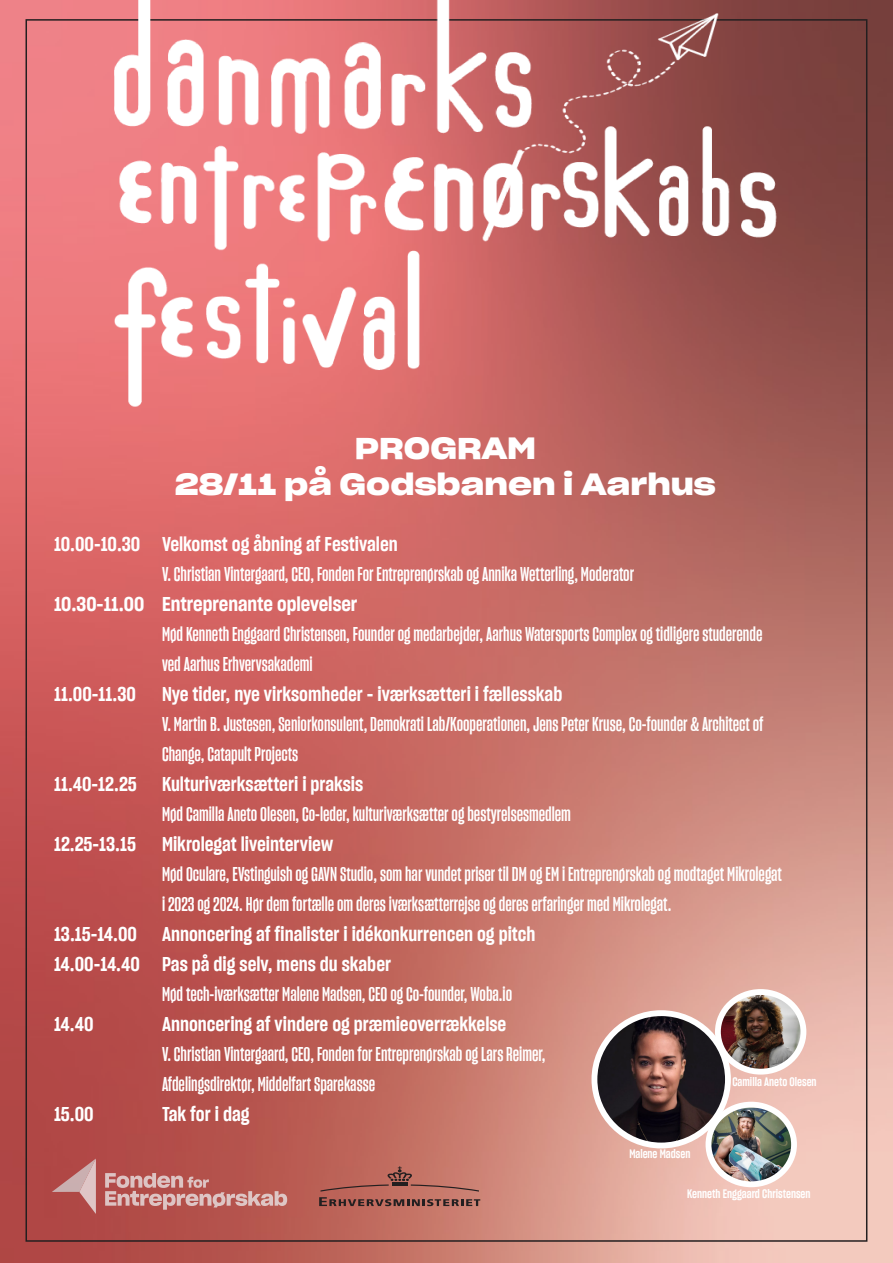
<style>
.page{position:relative;width:893px;height:1263px;background:#fff}
.page>*{position:absolute;margin:0;border:0;box-sizing:border-box;transform-origin:0 0}
.t1{font:30px "Sharp Grotesk Sm Bold 24";color:#fff}
.t2{font:19.5px/30px "Sharp Grotesk Sm Bold 12";color:#fff}
.t3{font:19.5px "Sharp Grotesk Sm Bold 15";color:#fff}
.t4{font:19.5px "Sharp Grotesk Sm Bold 16";color:#fff}
.t5{font:12px "Sharp Grotesk Sm Bold 14";color:#fff}
</style>
<div class="page">
<img style="left:0;top:0;width:893px;height:1263px">
<img style="left:114px;top:0;width:662px;height:407px">
<svg style="left:52px;top:1159px;width:44px;height:55px;background:#bd7271"></svg>
<svg style="left:105px;top:1173px;width:182px;height:37px;background:#c17874"></svg>
<svg style="left:320px;top:1166px;width:159px;height:25px;background:#b5695d"></svg>
<svg style="left:319px;top:1197px;width:161px;height:9px"></svg>
<img style="left:720px;top:992px;width:83px;height:80px">
<div style="left:715px;top:989px;width:91px;height:85px;border:6px solid #fff;border-radius:50%"></div>
<img style="left:594px;top:1013px;width:134px;height:132px">
<div style="left:591px;top:1010px;width:140px;height:138px;border:6px solid #fff;border-radius:50%"></div>
<img style="left:711px;top:1104px;width:83px;height:80px">
<div style="left:706px;top:1102px;width:91px;height:85px;border:6px solid #fff;border-radius:50%"></div>
<p class="t1" style="left:355px;top:422px;width:183px">PROGRAM</p>
<p class="t1" style="left:175px;top:458px;width:542px">28/11 på Godsbanen i Aarhus</p>
<p class="t3" style="left:54px;top:531px;width:345px">10.00-10.30 Velkomst og åbning af Festivalen</p>
<p class="t2" style="left:162px;top:559px;width:474px">V. Christian Vintergaard, CEO, Fonden For Entreprenørskab og Annika Wetterling, Moderator</p>
<p class="t4" style="left:54px;top:590px;width:305px">10.30-11.00 Entreprenante oplevelser</p>
<p class="t2" style="left:162px;top:619px;width:602px">Mød Kenneth Enggaard Christensen, Founder og medarbejder, Aarhus Watersports Complex og tidligere studerende</p>
<p class="t2" style="left:162px;top:649px;width:152px">ved Aarhus Erhvervsakademi</p>
<p class="t3" style="left:54px;top:681px;width:83px">11.00-11.30</p>
<p class="t3" style="left:162px;top:681px;width:402px">Nye tider, nye virksomheder - iværksætteri i fællesskab</p>
<p class="t2" style="left:162px;top:709px;width:603px">V. Martin B. Justesen, Seniorkonsulent, Demokrati Lab/Kooperationen, Jens Peter Kruse, Co-founder &amp; Architect of<br>Change, Catapult Projects</p>
<p class="t3" style="left:54px;top:771px;width:84px">11.40-12.25</p>
<p class="t3" style="left:162px;top:771px;width:203px">Kulturiværksætteri i praksis</p>
<p class="t2" style="left:162px;top:799px;width:410px">Mød Camilla Aneto Olesen, Co-leder, kulturiværksætter og bestyrelsesmedlem</p>
<p class="t3" style="left:54px;top:831px;width:83px">12.25-13.15</p>
<p class="t3" style="left:162px;top:831px;width:173px">Mikrolegat liveinterview</p>
<p class="t2" style="left:162px;top:859px;width:621px">Mød Oculare, EVstinguish og GAVN Studio, som har vundet priser til DM og EM i Entreprenørskab og modtaget Mikrolegat</p>
<p class="t2" style="left:162px;top:889px;width:511px">i 2023 og 2024. Hør dem fortælle om deres iværksætterrejse og deres erfaringer med Mikrolegat.</p>
<p class="t3" style="left:54px;top:921px;width:85px">13.15-14.00</p>
<p class="t3" style="left:162px;top:921px;width:375px">Annoncering af finalister i idékonkurrencen og pitch</p>
<p class="t3" style="left:54px;top:951px;width:339px">14.00-14.40 Pas på dig selv, mens du skaber</p>
<p class="t2" style="left:162px;top:979px;width:352px">Mød tech-iværksætter Malene Madsen, CEO og Co-founder, Woba.io</p>
<p class="t3" style="left:54px;top:1011px;width:41px">14.40</p>
<p class="t3" style="left:162px;top:1011px;width:346px">Annoncering af vindere og præmieoverrækkelse</p>
<p class="t2" style="left:162px;top:1039px;width:385px">V. Christian Vintergaard, CEO, Fonden for Entreprenørskab og Lars Reimer,</p>
<p class="t2" style="left:162px;top:1069px;width:215px">Afdelingsdirektør, Middelfart Sparekasse</p>
<p class="t3" style="left:54px;top:1101px;width:41px">15.00</p>
<p class="t3" style="left:162px;top:1101px;width:89px">Tak for i dag</p>
<p class="t5" style="left:732px;top:1074px;width:86px">Camilla Aneto Olesen</p>
<p class="t5" style="left:629px;top:1146px;width:63px">Malene Madsen</p>
<p class="t5" style="left:687px;top:1185px;width:125px">Kenneth Enggaard Christensen</p>
</div>
